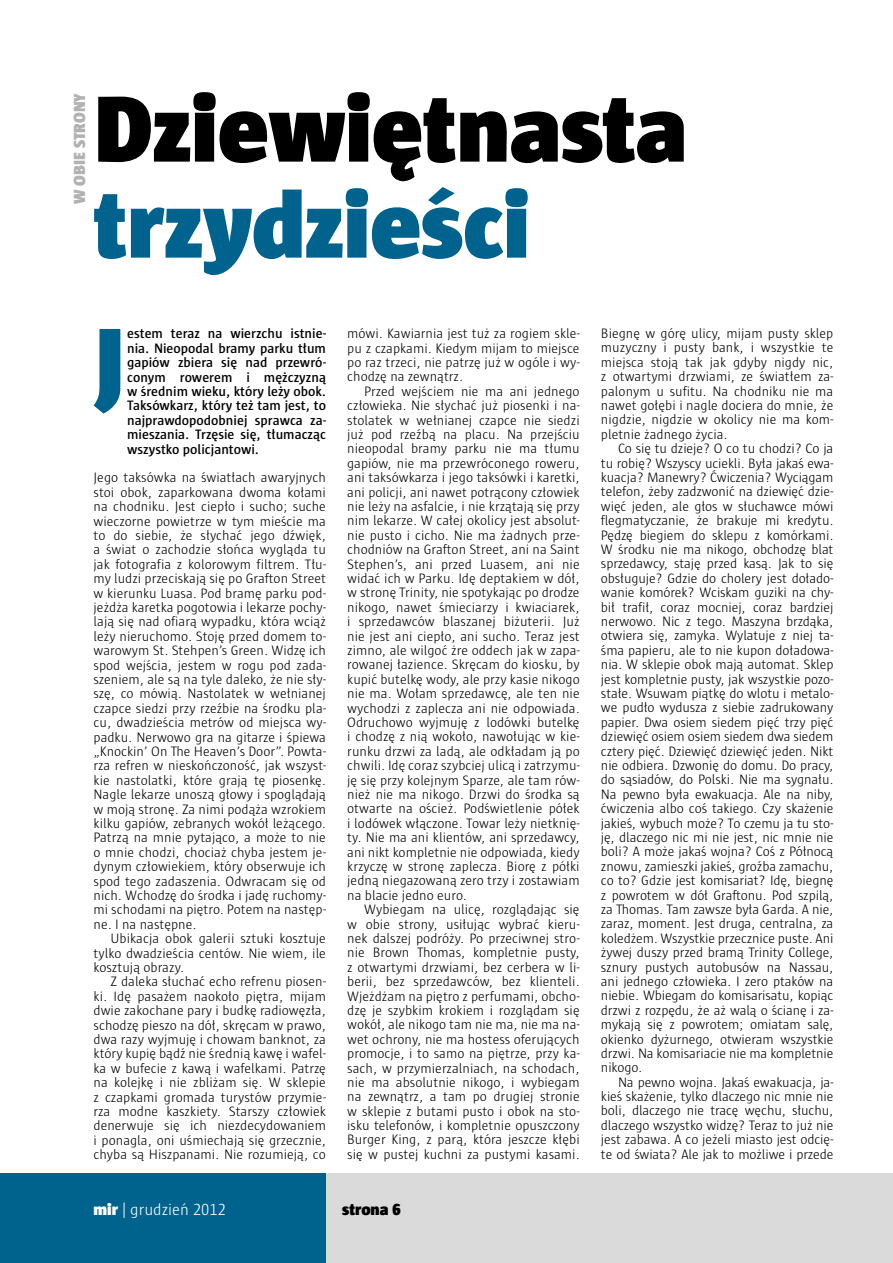
<style>
.page{position:relative;width:893px;height:1263px;background:#fff}
.page>*{position:absolute;margin:0;border:0;box-sizing:border-box;transform-origin:0 0}
.t1{font:900 99.3px "Sun";color:#00638e}
.t2{font:900 96px "Sun";color:#000}
.t3{font:900 96px "Sun";color:#00638e}
.t4{font:300 16.5px "Sun";color:#fff}
.t5{font:900 16.5px "Sun";color:#b3b2b2}
.t6{font:900 16.5px "Sun";color:#000}
.t7{font:300 13.95px/14.4px "Sun";color:#000;text-align:justify}
.t8{font:600 13.95px/14.4px "Sun";color:#000;text-align:justify}
.s1{font-weight:900}
</style>
<div class="page">
<div style="left:325px;top:1174px;width:568px;height:89px;background:#dadada"></div>
<div style="left:0;top:1174px;width:325px;height:89px;background:#00638e"></div>
<p class="t5" style="left:70px;top:204px;width:112px;rotate:-90deg">w obie strony</p>
<h2 class="t2" style="left:94px;top:73px;width:595px">Dziewiętnasta</h2>
<h2 class="t3" style="left:94px;top:169px;width:438px">trzydzieści</h2>
<h1 class="t1" style="left:95px;top:305px;width:32px">J</h1>
<p class="t8" style="left:127px;top:326px;width:200px">estem teraz na wierzchu istnie&shy;nia. Nieopodal bramy parku tłum gapiów zbiera się nad przewró&shy;conym rowerem i mężczyzną w średnim wieku, który leży obok.<br>Taksówkarz, który też tam jest, to najprawdopodobniej sprawca za&shy;mieszania. Trzęsie się, tłumacząc wszystko policjantowi.</p>
<p class="t7" style="left:94px;top:471px;width:234px">Jego taksówka na światłach awaryjnych stoi obok, zaparkowana dwoma kołami na chodniku. Jest ciepło i sucho; suche wieczorne powietrze w tym mieście ma to do siebie, że słychać jego dźwięk, a świat o zachodzie słońca wygląda tu jak fotografia z kolorowym filtrem. Tłu&shy;my ludzi przeciskają się po Grafton Street w kierunku Luasa. Pod bramę parku pod&shy;jeżdża karetka pogotowia i lekarze pochy&shy;lają się nad ofiarą wypadku, która wciąż leży nieruchomo. Stoję przed domem to&shy;warowym St. Stehpen’s Green. Widzę ich spod wejścia, jestem w rogu pod zada&shy;szeniem, ale są na tyle daleko, że nie sły&shy;szę, co mówią. Nastolatek w wełnianej czapce siedzi przy rzeźbie na środku pla&shy;cu, dwadzieścia metrów od miejsca wy&shy;padku. Nerwowo gra na gitarze i śpiewa „Knockin’ On The Heaven’s Door”. Powta&shy;rza refren w nieskończoność, jak wszyst&shy;kie nastolatki, które grają tę piosenkę.<br>Nagle lekarze unoszą głowy i spoglądają w moją stronę. Za nimi podąża wzrokiem kilku gapiów, zebranych wokół leżącego.<br>Patrzą na mnie pytająco, a może to nie o mnie chodzi, chociaż chyba jestem je&shy;dynym człowiekiem, który obserwuje ich spod tego zadaszenia. Odwracam się od nich. Wchodzę do środka i jadę ruchomy&shy;mi schodami na piętro. Potem na następ&shy;ne. I na następne.</p>
<p class="t7" style="left:94px;top:931px;width:234px;text-indent:17px">Ubikacja obok galerii sztuki kosztuje tylko dwadzieścia centów. Nie wiem, ile kosztują obrazy.</p>
<p class="t7" style="left:94px;top:974px;width:234px;text-indent:17px">Z daleka słuchać echo refrenu piosen&shy;ki. Idę pasażem naokoło piętra, mijam dwie zakochane pary i budkę radiowęzła, schodzę pieszo na dół, skręcam w prawo, dwa razy wyjmuję i chowam banknot, za który kupię bądź nie średnią kawę i wafel&shy;ka w bufecie z kawą i wafelkami. Patrzę na kolejkę i nie zbliżam się. W sklepie z czapkami gromada turystów przymie&shy;rza modne kaszkiety. Starszy człowiek denerwuje się ich niezdecydowaniem i ponagla, oni uśmiechają się grzecznie, chyba są Hiszpanami. Nie rozumieją, co</p>
<p class="t7" style="left:347px;top:326px;width:234px">mówi. Kawiarnia jest tuż za rogiem skle&shy;pu z czapkami. Kiedym mijam to miejsce po raz trzeci, nie patrzę już w ogóle i wy&shy;chodzę na zewnątrz.</p>
<p class="t7" style="left:347px;top:384px;width:234px;text-indent:17px">Przed wejściem nie ma ani jednego człowieka. Nie słychać już piosenki i na&shy;stolatek w wełnianej czapce nie siedzi już pod rzeźbą na placu. Na przejściu nieopodal bramy parku nie ma tłumu gapiów, nie ma przewróconego roweru, ani taksówkarza i jego taksówki i karetki, ani policji, ani nawet potrącony człowiek nie leży na asfalcie, i nie krzątają się przy nim lekarze. W całej okolicy jest absolut&shy;nie pusto i cicho. Nie ma żadnych prze&shy;chodniów na Grafton Street, ani na Saint Stephen’s, ani przed Luasem, ani nie widać ich w Parku. Idę deptakiem w dół, w stronę Trinity, nie spotykając po drodze nikogo, nawet śmieciarzy i kwiaciarek, i sprzedawców blaszanej biżuterii. Już nie jest ani ciepło, ani sucho. Teraz jest zimno, ale wilgoć żre oddech jak w zapa&shy;rowanej łazience. Skręcam do kiosku, by kupić butelkę wody, ale przy kasie nikogo nie ma. Wołam sprzedawcę, ale ten nie wychodzi z zaplecza ani nie odpowiada.<br>Odruchowo wyjmuję z lodówki butelkę i chodzę z nią wokoło, nawołując w kie&shy;runku drzwi za ladą, ale odkładam ją po chwili. Idę coraz szybciej ulicą i zatrzymu&shy;ję się przy kolejnym Sparze, ale tam rów&shy;nież nie ma nikogo. Drzwi do środka są otwarte na oścież. Podświetlenie półek i lodówek włączone. Towar leży nietknię&shy;ty. Nie ma ani klientów, ani sprzedawcy, ani nikt kompletnie nie odpowiada, kiedy krzyczę w stronę zaplecza. Biorę z półki jedną niegazowaną zero trzy i zostawiam na blacie jedno euro.</p>
<p class="t7" style="left:347px;top:902px;width:234px;text-indent:17px">Wybiegam na ulicę, rozglądając się w obie strony, usiłując wybrać kieru&shy;nek dalszej podróży. Po przeciwnej stro&shy;nie Brown Thomas, kompletnie pusty, z otwartymi drzwiami, bez cerbera w li&shy;berii, bez sprzedawców, bez klienteli.<br>Wjeżdżam na piętro z perfumami, obcho&shy;dzę je szybkim krokiem i rozglądam się wokół, ale nikogo tam nie ma, nie ma na&shy;wet ochrony, nie ma hostess oferujących promocje, i to samo na piętrze, przy ka&shy;sach, w przymierzalniach, na schodach, nie ma absolutnie nikogo, i wybiegam na zewnątrz, a tam po drugiej stronie w sklepie z butami pusto i obok na sto&shy;isku telefonów, i kompletnie opuszczony Burger King, z parą, która jeszcze kłębi się w pustej kuchni za pustymi kasami.</p>
<p class="t4" style="left:94px;top:1201px;width:134px"><span class="s1">mir</span> | grudzień 2012</p>
<p class="t6" style="left:342px;top:1200px;width:60px">strona 6</p>
<p class="t7" style="left:601px;top:326px;width:234px">Biegnę w górę ulicy, mijam pusty sklep muzyczny i pusty bank, i wszystkie te miejsca stoją tak jak gdyby nigdy nic, z otwartymi drzwiami, ze światłem za&shy;palonym u sufitu. Na chodniku nie ma nawet gołębi i nagle dociera do mnie, że nigdzie, nigdzie w okolicy nie ma kom&shy;pletnie żadnego życia.</p>
<p class="t7" style="left:601px;top:441px;width:234px;text-indent:17px">Co się tu dzieje? O co tu chodzi? Co ja tu robię? Wszyscy uciekli. Była jakaś ewa&shy;kuacja? Manewry? Ćwiczenia? Wyciągam telefon, żeby zadzwonić na dziewięć dzie&shy;więć jeden, ale głos w słuchawce mówi flegmatyczanie, że brakuje mi kredytu.<br>Pędzę biegiem do sklepu z komórkami.<br>W środku nie ma nikogo, obchodzę blat sprzedawcy, staję przed kasą. Jak to się obsługuje? Gdzie do cholery jest dołado&shy;wanie komórek? Wciskam guziki na chy&shy;bił trafił, coraz mocniej, coraz bardziej nerwowo. Nic z tego. Maszyna brzdąka, otwiera się, zamyka. Wylatuje z niej ta&shy;śma papieru, ale to nie kupon doładowa&shy;nia. W sklepie obok mają automat. Sklep jest kompletnie pusty, jak wszystkie pozo&shy;stałe. Wsuwam piątkę do wlotu i metalo&shy;we pudło wydusza z siebie zadrukowany papier. Dwa osiem siedem pięć trzy pięć dziewięć osiem osiem siedem dwa siedem cztery pięć. Dziewięć dziewięć jeden. Nikt nie odbiera. Dzwonię do domu. Do pracy, do sąsiadów, do Polski. Nie ma sygnału.<br>Na pewno była ewakuacja. Ale na niby, ćwiczenia albo coś takiego. Czy skażenie jakieś, wybuch może? To czemu ja tu sto&shy;ję, dlaczego nic mi nie jest, nic mnie nie boli? A może jakaś wojna? Coś z Północą znowu, zamieszki jakieś, groźba zamachu, co to? Gdzie jest komisariat? Idę, biegnę z powrotem w dół Graftonu. Pod szpilą, za Thomas. Tam zawsze była Garda. A nie, zaraz, moment. Jest druga, centralna, za koledżem. Wszystkie przecznice puste. Ani żywej duszy przed bramą Trinity College, sznury pustych autobusów na Nassau, ani jednego człowieka. I zero ptaków na niebie. Wbiegam do komisarisatu, kopiąc drzwi z rozpędu, że aż walą o ścianę i za&shy;mykają się z powrotem; omiatam salę, okienko dyżurnego, otwieram wszystkie drzwi. Na komisariacie nie ma kompletnie nikogo.</p>
<p class="t7" style="left:601px;top:1075px;width:234px;text-indent:17px">Na pewno wojna. Jakaś ewakuacja, ja&shy;kieś skażenie, tylko dlaczego nic mnie nie boli, dlaczego nie tracę węchu, słuchu, dlaczego wszystko widzę? Teraz to już nie jest zabawa. A co jeżeli miasto jest odcię&shy;te od świata? Ale jak to możliwe i przede</p>
</div>
